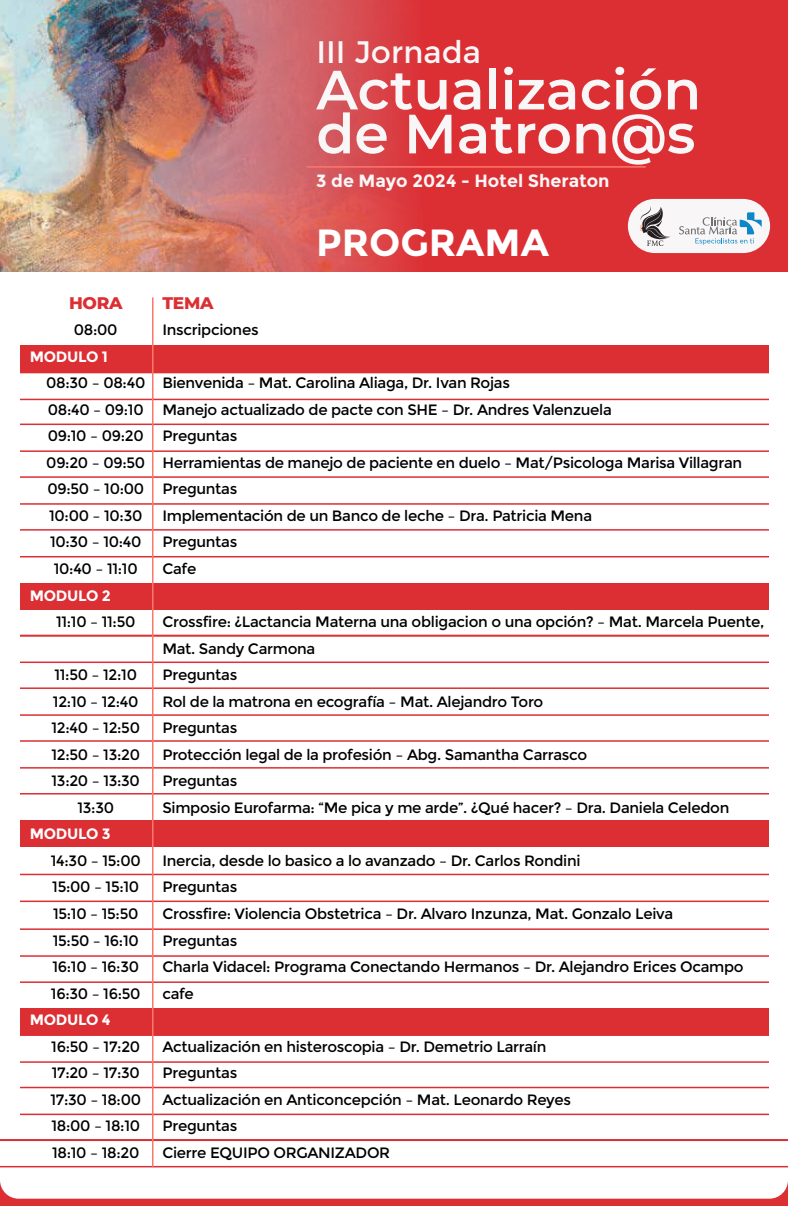
<style>
.page{position:relative;width:788px;height:1206px;background:#fff}
.page>*{position:absolute;margin:0;border:0;box-sizing:border-box;transform-origin:0 0}
.t1{font:600 55.2px/44px "Montserrat";color:#f8f6f6}
.t2{font:700 37.95px "Montserrat";color:#fff}
.t3{font:31.05px "Montserrat";color:#f8f6f6}
.t4{font:700 17.7px "Montserrat";color:#f8f6f6}
.t5{font:800 17.1px "Montserrat";letter-spacing:-.02em;color:#dc2f34}
.t6{font:15px/26.5px "Montserrat";letter-spacing:-.02em;color:#000}
.t7{font:700 15px "Montserrat";letter-spacing:-.02em;color:#fff}
</style>
<div class="page">
<svg style="left:20px;top:423px;width:749px;height:29px"></svg>
<svg style="left:20px;top:372px;width:749px;height:28px"></svg>
<div style="left:0;top:345px;width:788px;height:26px;background:#dc2f34"></div>
<svg style="left:20px;top:476px;width:749px;height:29px"></svg>
<svg style="left:20px;top:529px;width:749px;height:28px"></svg>
<div style="left:0;top:583px;width:788px;height:26px;background:#dc2f34"></div>
<div style="left:0;top:820px;width:788px;height:27px;background:#dc2f34"></div>
<svg style="left:20px;top:1035px;width:749px;height:28px"></svg>
<svg style="left:20px;top:608px;width:749px;height:55px"></svg>
<svg style="left:20px;top:687px;width:749px;height:29px"></svg>
<svg style="left:20px;top:740px;width:749px;height:28px"></svg>
<svg style="left:20px;top:793px;width:749px;height:28px"></svg>
<svg style="left:20px;top:928px;width:749px;height:29px"></svg>
<svg style="left:20px;top:981px;width:749px;height:27px"></svg>
<svg style="left:20px;top:874px;width:749px;height:28px"></svg>
<div style="left:0;top:1008px;width:788px;height:27px;background:#dc2f34"></div>
<svg style="left:20px;top:1087px;width:749px;height:28px"></svg>
<svg style="left:0;top:1141px;width:788px;height:26px"></svg>
<hr style="left:0;top:1139px;width:788px;height:2px;background:#dc2f34">
<div style="left:0;top:0;width:788px;height:272px;background:#dc2f34"></div>
<svg style="left:0;top:1181px;width:788px;height:25px"></svg>
<img style="left:0;top:0;width:45px;height:271px">
<img style="left:45px;top:0;width:361px;height:271px">
<hr style="left:306px;top:166px;width:339px;height:2px;background:#fd766c">
<hr style="left:152px;top:297px;width:1px;height:869px;background:#fd766c">
<div style="left:769px;top:305px;width:19px;height:824px;background:#fff"></div>
<div style="left:0;top:305px;width:20px;height:824px;background:#fff"></div>
<div style="left:628px;top:199px;width:142px;height:54px;background:#f8f6f6;border-radius:27px"></div>
<svg style="left:640px;top:206px;width:31px;height:40px"></svg>
<svg style="left:679px;top:212px;width:82px;height:33px"></svg>
<h3 class="t3" style="left:316px;top:34px;width:166px">III Jornada</h3>
<h1 class="t1" style="left:316px;top:65px;width:386px">Actualización de Matron@s</h1>
<p class="t4" style="left:316px;top:170px;width:295px">3 de Mayo 2024 - Hotel Sheraton</p>
<h2 class="t2" style="left:316px;top:220px;width:234px">PROGRAMA</h2>
<p class="t5" style="left:69px;top:290px;width:55px">HORA</p>
<p class="t5" style="left:162px;top:290px;width:53px">TEMA</p>
<p class="t6" style="left:74px;top:317px;width:45px">08:00</p>
<p class="t6" style="left:162px;top:317px;width:98px">Inscripciones</p>
<p class="t7" style="left:30px;top:347px;width:80px">MODULO 1</p>
<p class="t6" style="left:46px;top:370px;width:697px">08:30 – 08:40 Bienvenida – Mat. Carolina Aliaga, Dr. Ivan Rojas<br>08:40 – 09:10 Manejo actualizado de pacte con SHE – Dr. Andres Valenzuela<br>09:10 – 09:20 Preguntas<br>09:20 – 09:50 Herramientas de manejo de paciente en duelo – Mat/Psicologa Marisa Villagran 09:50 – 10:00 Preguntas<br>10:00 – 10:30</p>
<p class="t6" style="left:162px;top:502px;width:431px">Implementación de un Banco de leche – Dra. Patricia Mena</p>
<p class="t6" style="left:50px;top:529px;width:93px">10:30 – 10:40</p>
<p class="t6" style="left:162px;top:529px;width:76px">Preguntas</p>
<p class="t6" style="left:54px;top:555px;width:85px">10:40 – 11:10</p>
<p class="t6" style="left:162px;top:555px;width:35px">Cafe</p>
<p class="t7" style="left:30px;top:586px;width:83px">MODULO 2</p>
<p class="t6" style="left:56px;top:609px;width:81px">11:10 – 11:50</p>
<p class="t6" style="left:162px;top:609px;width:603px">Crossfire: ¿Lactancia Materna una obligacion o una opción? – Mat. Marcela Puente,<br>Mat. Sandy Carmona</p>
<p class="t6" style="left:54px;top:662px;width:84px">11:50 – 12:10</p>
<p class="t6" style="left:162px;top:662px;width:76px">Preguntas</p>
<p class="t6" style="left:53px;top:688px;width:87px">12:10 – 12:40</p>
<p class="t6" style="left:162px;top:688px;width:382px">Rol de la matrona en ecografía – Mat. Alejandro Toro</p>
<p class="t6" style="left:51px;top:715px;width:90px">12:40 – 12:50</p>
<p class="t6" style="left:162px;top:715px;width:76px">Preguntas</p>
<p class="t6" style="left:51px;top:741px;width:90px">12:50 – 13:20</p>
<p class="t6" style="left:162px;top:741px;width:426px">Protección legal de la profesión – Abg. Samantha Carrasco</p>
<p class="t6" style="left:52px;top:768px;width:90px">13:20 – 13:30</p>
<p class="t6" style="left:162px;top:768px;width:76px">Preguntas</p>
<p class="t6" style="left:77px;top:794px;width:38px">13:30</p>
<p class="t6" style="left:162px;top:794px;width:568px">Simposio Eurofarma: “Me pica y me arde”. ¿Qué hacer? – Dra. Daniela Celedon</p>
<p class="t7" style="left:30px;top:825px;width:82px">MODULO 3</p>
<p class="t6" style="left:51px;top:847px;width:91px">14:30 – 15:00</p>
<p class="t6" style="left:162px;top:847px;width:419px">Inercia, desde lo basico a lo avanzado – Dr. Carlos Rondini</p>
<p class="t6" style="left:52px;top:874px;width:88px">15:00 – 15:10</p>
<p class="t6" style="left:162px;top:874px;width:76px">Preguntas</p>
<p class="t6" style="left:53px;top:900px;width:87px">15:10 – 15:50</p>
<p class="t6" style="left:162px;top:900px;width:512px">Crossfire: Violencia Obstetrica – Dr. Alvaro Inzunza, Mat. Gonzalo Leiva</p>
<p class="t6" style="left:53px;top:927px;width:87px">15:50 – 16:10</p>
<p class="t6" style="left:162px;top:927px;width:76px">Preguntas</p>
<p class="t6" style="left:52px;top:954px;width:88px">16:10 – 16:30</p>
<p class="t6" style="left:162px;top:954px;width:583px">Charla Vidacel: Programa Conectando Hermanos – Dr. Alejandro Erices Ocampo</p>
<p class="t6" style="left:51px;top:980px;width:91px">16:30 – 16:50</p>
<p class="t6" style="left:162px;top:980px;width:33px">cafe</p>
<p class="t7" style="left:30px;top:1011px;width:82px">MODULO 4</p>
<p class="t6" style="left:51px;top:1033px;width:90px">16:50 – 17:20</p>
<p class="t6" style="left:162px;top:1033px;width:385px">Actualización en histeroscopia – Dr. Demetrio Larraín</p>
<p class="t6" style="left:52px;top:1060px;width:90px">17:20 – 17:30</p>
<p class="t6" style="left:162px;top:1060px;width:76px">Preguntas</p>
<p class="t6" style="left:50px;top:1086px;width:92px">17:30 – 18:00</p>
<p class="t6" style="left:162px;top:1086px;width:410px">Actualización en Anticoncepción – Mat. Leonardo Reyes</p>
<p class="t6" style="left:51px;top:1113px;width:90px">18:00 – 18:10</p>
<p class="t6" style="left:162px;top:1113px;width:76px">Preguntas</p>
<p class="t6" style="left:52px;top:1139px;width:89px">18:10 – 18:20</p>
<p class="t6" style="left:162px;top:1139px;width:229px">Cierre EQUIPO ORGANIZADOR</p>
</div>
